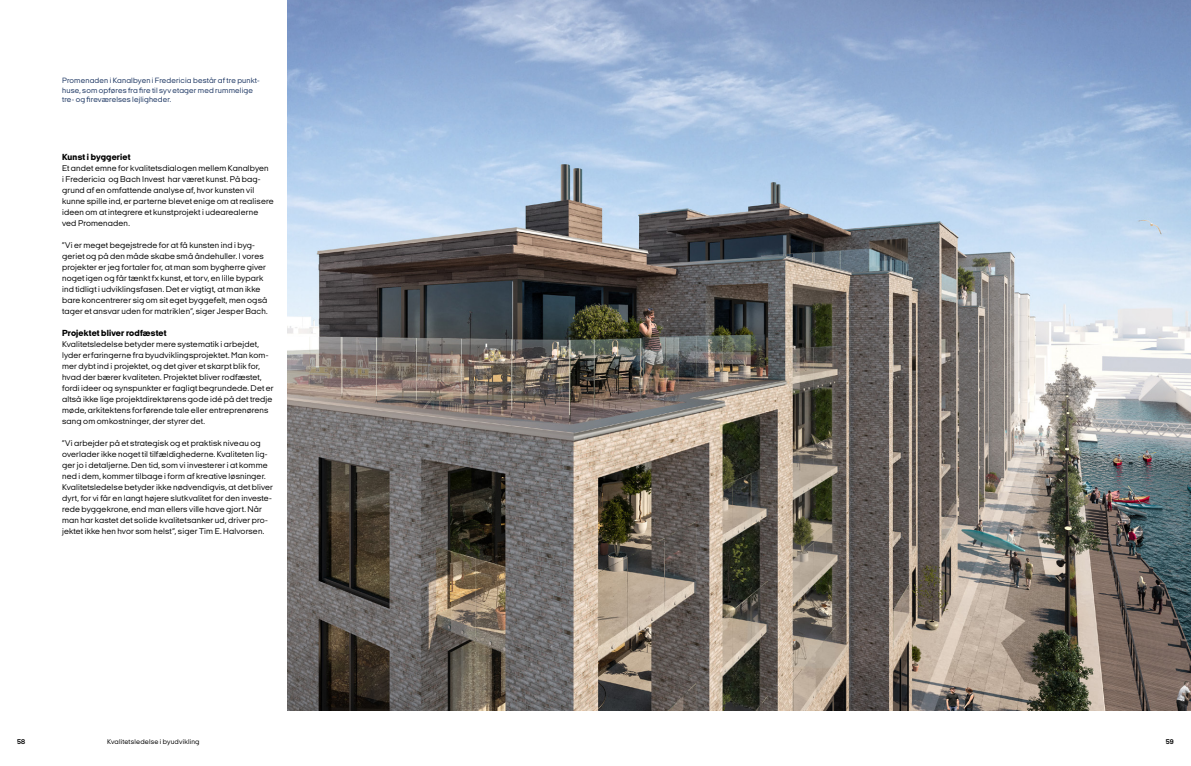
<style>
.page{position:relative;width:1191px;height:766px;background:#fff}
.page>*{position:absolute;margin:0;border:0;box-sizing:border-box;transform-origin:0 0}
.t1{font:800 9px "Italian Plate No Two Exp";letter-spacing:.015em;color:#000}
.t2{font:8.5px/11px "Italian Plate No Two Exp";letter-spacing:.015em;color:#000}
.t3{font:7.8px/9.5px "Italian Plate No Two Exp";letter-spacing:.015em;color:#1a3461}
.t4{font:7px "Italian Plate No Two Exp";letter-spacing:.025em;color:#000}
.t5{font:700 7px "Italian Plate No Two Exp";color:#000}
</style>
<div class="page">
<img style="left:288px;top:0;width:903px;height:710px">
<p class="t3" style="left:62px;top:76px;width:198px">Promenaden i Kanalbyen i Fredericia består af tre punkt&shy;huse, som opføres fra fire til syv etager med rummelige tre- og fireværelses lejligheder.</p>
<p class="t1" style="left:62px;top:152px;width:70px">Kunst i byggeriet</p>
<p class="t2" style="left:62px;top:163px;width:213px">Et andet emne for kvalitetsdialogen mellem Kanalbyen<br>i Fredericia og Bach Invest har været kunst. På bag&shy;grund af en omfattende analyse af, hvor kunsten vil kunne spille ind, er parterne blevet enige om at realisere ideen om at integrere et kunstprojekt i udearealerne ved Promenaden.</p>
<p class="t2" style="left:62px;top:240px;width:207px">”Vi er meget begejstrede for at få kunsten ind i byg&shy;geriet og på den måde skabe små åndehuller. I vores projekter er jeg fortaler for, at man som bygherre giver noget igen og får tænkt fx kunst, et torv, en lille bypark ind tidligt i udviklingsfasen. Det er vigtigt, at man ikke bare koncentrerer sig om sit eget byggefelt, men også tager et ansvar uden for matriklen”, siger Jesper Bach.</p>
<p class="t1" style="left:62px;top:328px;width:106px">Projektet bliver rodfæstet</p>
<p class="t2" style="left:62px;top:339px;width:213px">Kvalitetsledelse betyder mere systematik i arbejdet, lyder erfaringerne fra byudviklingsprojektet. Man kom&shy;mer dybt ind i projektet, og det giver et skarpt blik for, hvad der bærer kvaliteten. Projektet bliver rodfæstet, fordi ideer og synspunkter er fagligt begrundede. Det er altså ikke lige projektdirektørens gode idé på det tredje møde, arkitektens forførende tale eller entreprenørens sang om omkostninger, der styrer det.</p>
<p class="t2" style="left:62px;top:438px;width:212px">”Vi arbejder på et strategisk og et praktisk niveau og overlader ikke noget til tilfældighederne. Kvaliteten lig&shy;ger jo i detaljerne. Den tid, som vi investerer i at komme ned i dem, kommer tilbage i form af kreative løsninger.<br>Kvalitetsledelse betyder ikke nødvendigvis, at det bliver dyrt, for vi får en langt højere slutkvalitet for den investe&shy;rede byggekrone, end man ellers ville have gjort. Når man har kastet det solide kvalitetsanker ud, driver pro&shy;jektet ikke hen hvor som helst”, siger Tim E. Halvorsen.</p>
<p class="t5" style="left:17px;top:737px;width:10px">58</p>
<p class="t4" style="left:107px;top:737px;width:94px">Kvalitetsledelse i byudvikling</p>
<p class="t5" style="left:1166px;top:737px;width:10px">59</p>
</div>
